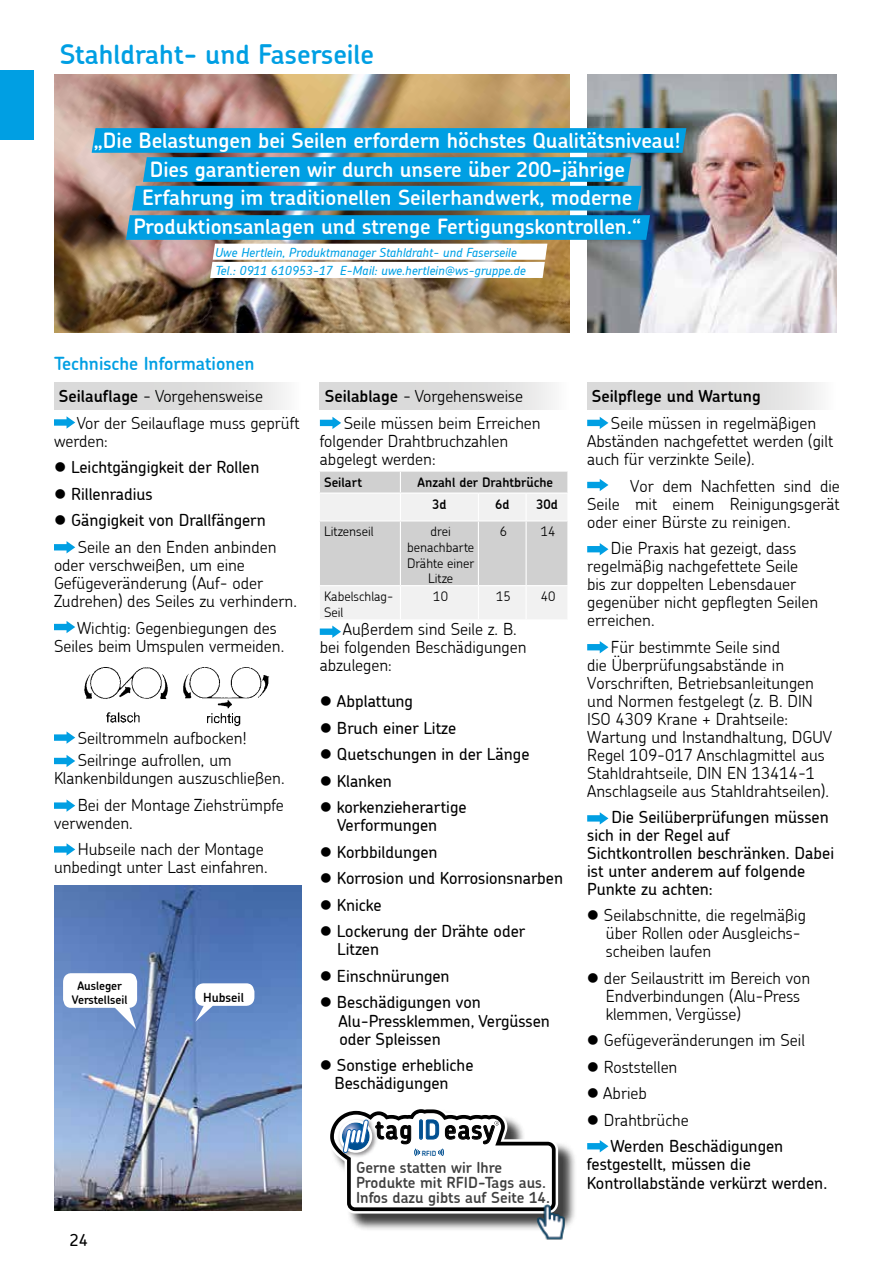
<style>
.page{position:relative;width:893px;height:1263px;background:#fff}
.page>*{position:absolute;margin:0;border:0;box-sizing:border-box;transform-origin:0 0}
.t1{font:600 27px "Chevin";color:#009fe3}
.t2{font:600 26.1px "Chevin";letter-spacing:.055em;color:#000;scale:.93 1}
.t3{font:600 21px/28.5px "Chevin";color:#fff;text-align:center}
.t4{font:600 18px "Chevin";color:#009fe3}
.t5{font:300 16.5px/18px "Chevin";color:#000}
.t6{font:500 16.5px/18px "Chevin";color:#000}
.t7{font:600 16.5px "Chevin";color:#000}
.t8{font:600 15.15px/15.1px "Chevin";color:#404040}
.t9{font:300 13.05px/15.8px "Chevin";color:#000;text-align:center}
.t10{font:600 13.05px/22px "Chevin";color:#000}
.t11{font:600 12.6px "Chevin";color:#000}
.t12{font:italic 500 12.45px/18px "Chevin";color:#00a1e5}
.t13{font:600 11.85px/14.2px "Chevin";color:#000;text-align:center}
.t14{font:600 7.05px "Chevin";color:#004f91}
.s1{font-weight:600}
.s2{font-weight:300}
.s3{color:#004f91}
</style>
<div class="page">
<div style="left:0;top:70px;width:34px;height:70px;background:#009fe3"></div>
<div style="left:54px;top:382px;width:248px;height:27px;background:linear-gradient(to right,#d3d3d3,#eeeeed)"></div>
<img style="left:54px;top:75px;width:516px;height:258px">
<img style="left:587px;top:75px;width:249px;height:258px">
<div style="left:587px;top:382px;width:249px;height:27px;background:linear-gradient(to right,#d3d3d3,#ededed)"></div>
<div style="left:330px;top:1109px;width:247px;height:123px;background:#000;opacity:.75"></div>
<svg style="left:330px;top:1109px;width:228px;height:104px"></svg>
<img style="left:92px;top:128px;width:594px;height:150px">
<img style="left:84px;top:667px;width:186px;height:59px">
<svg style="left:320px;top:382px;width:233px;height:27px"></svg>
<img style="left:54px;top:885px;width:248px;height:326px">
<svg style="left:63px;top:973px;width:74px;height:56px"></svg>
<svg style="left:195px;top:983px;width:59px;height:39px"></svg>
<svg style="left:54px;top:416px;width:21px;height:13px"></svg>
<svg style="left:54px;top:541px;width:21px;height:12px"></svg>
<svg style="left:54px;top:621px;width:21px;height:12px"></svg>
<svg style="left:54px;top:731px;width:21px;height:13px"></svg>
<svg style="left:54px;top:755px;width:21px;height:12px"></svg>
<svg style="left:54px;top:799px;width:21px;height:13px"></svg>
<svg style="left:54px;top:843px;width:21px;height:12px"></svg>
<svg style="left:320px;top:417px;width:21px;height:12px"></svg>
<svg style="left:319px;top:471px;width:249px;height:167px"></svg>
<svg style="left:587px;top:417px;width:21px;height:12px"></svg>
<svg style="left:587px;top:479px;width:21px;height:12px"></svg>
<svg style="left:587px;top:543px;width:21px;height:12px"></svg>
<svg style="left:587px;top:641px;width:21px;height:12px"></svg>
<svg style="left:587px;top:812px;width:21px;height:12px"></svg>
<svg style="left:587px;top:1140px;width:21px;height:12px"></svg>
<img style="left:535px;top:1202px;width:33px;height:38px">
<h1 class="t1" style="left:60px;top:36px;width:316px">Stahldraht- und Faserseile</h1>
<p class="t3" style="left:94px;top:126px;width:588px">„Die Belastungen bei Seilen erfordern höchstes Qualitätsniveau!<br>Dies garantieren wir durch unsere über 200-jährige<br>Erfahrung im traditionellen Seilerhandwerk, moderne Produktionsanlagen und strenge Fertigungskontrollen.“</p>
<p class="t12" style="left:215px;top:243px;width:312px">Uwe Hertlein, Produktmanager Stahldraht- und Faserseile<br>Tel.: 0911 610953-17 E-Mail: uwe.hertlein@ws-gruppe.de</p>
<p class="t4" style="left:54px;top:352px;width:202px">Technische Informationen</p>
<p class="t5" style="left:77px;top:383px;width:224px;line-height:26.5px;text-indent:-18px"><span class="s1">Seilauflage</span> - Vorgehensweise<br>Vor der Seilauflage muss geprüft</p>
<p class="t5" style="left:54px;top:432px;width:55px">werden:</p>
<p class="t6" style="left:54px;top:458px;width:207px">● Leichtgängigkeit der Rollen</p>
<p class="t6" style="left:54px;top:485px;width:100px">● Rillenradius</p>
<p class="t6" style="left:78px;top:507px;width:200px;line-height:26.5px;text-indent:-24px">● Gängigkeit von Drallfängern<br><span class="s2">Seile an den Enden anbinden</span></p>
<p class="t5" style="left:54px;top:556px;width:245px">oder verschweißen, um eine<br>Gefügeveränderung (Auf- oder<br>Zudrehen) des Seiles zu verhindern.</p>
<p class="t5" style="left:54px;top:618px;width:232px;text-indent:23px">Wichtig: Gegenbiegungen des<br>Seiles beim Umspulen vermeiden.</p>
<p class="t5" style="left:78px;top:726px;width:171px;line-height:22.2px">Seiltrommeln aufbocken!<br>Seilringe aufrollen, um</p>
<p class="t5" style="left:54px;top:764px;width:232px;line-height:26.5px;text-align:right">Klankenbildungen auszuschließen.<br>Bei der Montage Ziehstrümpfe</p>
<p class="t5" style="left:78px;top:809px;width:187px;line-height:26.5px;text-indent:-24px">verwenden.<br>Hubseile nach der Montage</p>
<p class="t5" style="left:54px;top:858px;width:215px">unbedingt unter Last einfahren.</p>
<p class="t13" style="left:72px;top:978px;width:57px">Ausleger<br>Verstellseil</p>
<p class="t11" style="left:203px;top:989px;width:42px">Hubseil</p>
<p class="t6" style="left:69px;top:1230px;width:20px">24</p>
<p class="t5" style="left:344px;top:383px;width:198px;line-height:26.5px;text-indent:-19px"><span class="s1">Seilablage</span> - Vorgehensweise<br>Seile müssen beim Erreichen</p>
<p class="t5" style="left:320px;top:432px;width:190px">folgender Drahtbruchzahlen abgelegt werden:</p>
<p class="t10" style="left:324px;top:470px;width:40px">Seilart</p>
<p class="t10" style="left:432px;top:470px;width:123px;text-indent:-15px">Anzahl der Drahtbrüche<br>3d</p>
<p class="t10" style="left:495px;top:492px;width:16px">6d</p>
<p class="t10" style="left:536px;top:493px;width:23px">30d</p>
<p class="t9" style="left:324px;top:523px;width:51px">Litzenseil</p>
<p class="t9" style="left:407px;top:523px;width:69px">drei benachbarte<br>Drähte einer<br>Litze</p>
<p class="t9" style="left:500px;top:523px;width:9px">6</p>
<p class="t9" style="left:541px;top:523px;width:16px">14</p>
<p class="t9" style="left:324px;top:588px;width:71px;text-align:left">Kabelschlag-<br>Seil</p>
<p class="t9" style="left:433px;top:588px;width:16px">10</p>
<p class="t9" style="left:496px;top:588px;width:16px">15</p>
<p class="t9" style="left:541px;top:588px;width:16px">40</p>
<p class="t5" style="left:320px;top:620px;width:208px;text-indent:23px">Außerdem sind Seile z. B. bei folgenden Beschädigungen abzulegen:</p>
<p class="t6" style="left:320px;top:692px;width:95px">● Abplattung</p>
<p class="t6" style="left:320px;top:719px;width:138px">● Bruch einer Litze</p>
<p class="t6" style="left:320px;top:745px;width:211px">● Quetschungen in der Länge</p>
<p class="t6" style="left:320px;top:772px;width:74px">● Klanken</p>
<p class="t6" style="left:337px;top:798px;width:131px;text-indent:-17px">● korkenzieherartige<br>Verformungen</p>
<p class="t6" style="left:320px;top:843px;width:119px">● Korbbildungen</p>
<p class="t6" style="left:320px;top:869px;width:245px">● Korrosion und Korrosionsnarben</p>
<p class="t6" style="left:320px;top:896px;width:63px">● Knicke</p>
<p class="t6" style="left:337px;top:922px;width:190px;text-indent:-17px">● Lockerung der Drähte oder<br>Litzen</p>
<p class="t6" style="left:320px;top:967px;width:131px">● Einschnürungen</p>
<p class="t6" style="left:339px;top:993px;width:213px;text-indent:-19px">● Beschädigungen von<br>Alu-Pressklemmen, Vergüssen oder Spleissen</p>
<p class="t6" style="left:334px;top:1056px;width:140px;text-indent:-15px">● Sonstige erhebliche<br>Beschädigungen</p>
<h2 class="t2" style="left:375px;top:1113px;width:130px">tag <span class="s3">ID</span>easy</h2>
<p class="t14" style="left:422px;top:1149px;width:16px">RFID</p>
<p class="t8" style="left:356px;top:1159px;width:195px">Gerne statten wir Ihre<br>Produkte mit RFID-Tags aus.<br>Infos dazu gibts auf Seite 14.</p>
<p class="t7" style="left:592px;top:386px;width:170px">Seilpflege und Wartung</p>
<p class="t5" style="left:587px;top:414px;width:248px;text-indent:24px">Seile müssen in regelmäßigen<br>Abständen nachgefettet werden (gilt auch für verzinkte Seile).</p>
<p class="t5" style="left:587px;top:476px;width:254px;text-align:justify;text-indent:43px">Vor dem Nachfetten sind die Seile mit einem Reinigungsgerät oder einer Bürste zu reinigen.</p>
<p class="t5" style="left:587px;top:539px;width:233px;text-indent:24px">Die Praxis hat gezeigt, dass regelmäßig nachgefettete Seile bis zur doppelten Lebensdauer gegenüber nicht gepflegten Seilen erreichen.</p>
<p class="t5" style="left:587px;top:637px;width:246px;text-indent:24px">Für bestimmte Seile sind<br>die Überprüfungsabstände in<br>Vorschriften, Betriebsanleitungen und Normen festgelegt (z. B. DIN<br>ISO 4309 Krane + Drahtseile:<br>Wartung und Instandhaltung, DGUV<br>Regel 109-017 Anschlagmittel aus<br>Stahldrahtseile, DIN EN 13414-1<br>Anschlagseile aus Stahldrahtseilen).</p>
<p class="t6" style="left:587px;top:808px;width:248px;text-indent:24px">Die Seilüberprüfungen müssen sich in der Regel auf<br>Sichtkontrollen beschränken. Dabei ist unter anderem auf folgende<br>Punkte zu achten:</p>
<p class="t5" style="left:606px;top:906px;width:202px;text-indent:-19px">● Seilabschnitte, die regelmäßig über Rollen oder Ausgleichs&shy;scheiben laufen</p>
<p class="t5" style="left:606px;top:969px;width:206px;text-indent:-19px">● der Seilaustritt im Bereich von<br>Endverbindungen (Alu-Press klemmen, Vergüsse)</p>
<p class="t5" style="left:587px;top:1031px;width:220px">● Gefügeveränderungen im Seil</p>
<p class="t5" style="left:587px;top:1058px;width:92px">● Roststellen</p>
<p class="t5" style="left:587px;top:1084px;width:62px">● Abrieb</p>
<p class="t6" style="left:610px;top:1106px;width:174px;line-height:26.5px;text-indent:-24px">● <span class="s2">Drahtbrüche<br></span>Werden Beschädigungen</p>
<p class="t6" style="left:587px;top:1155px;width:242px">festgestellt, müssen die<br>Kontrollabstände verkürzt werden.</p>
</div>
